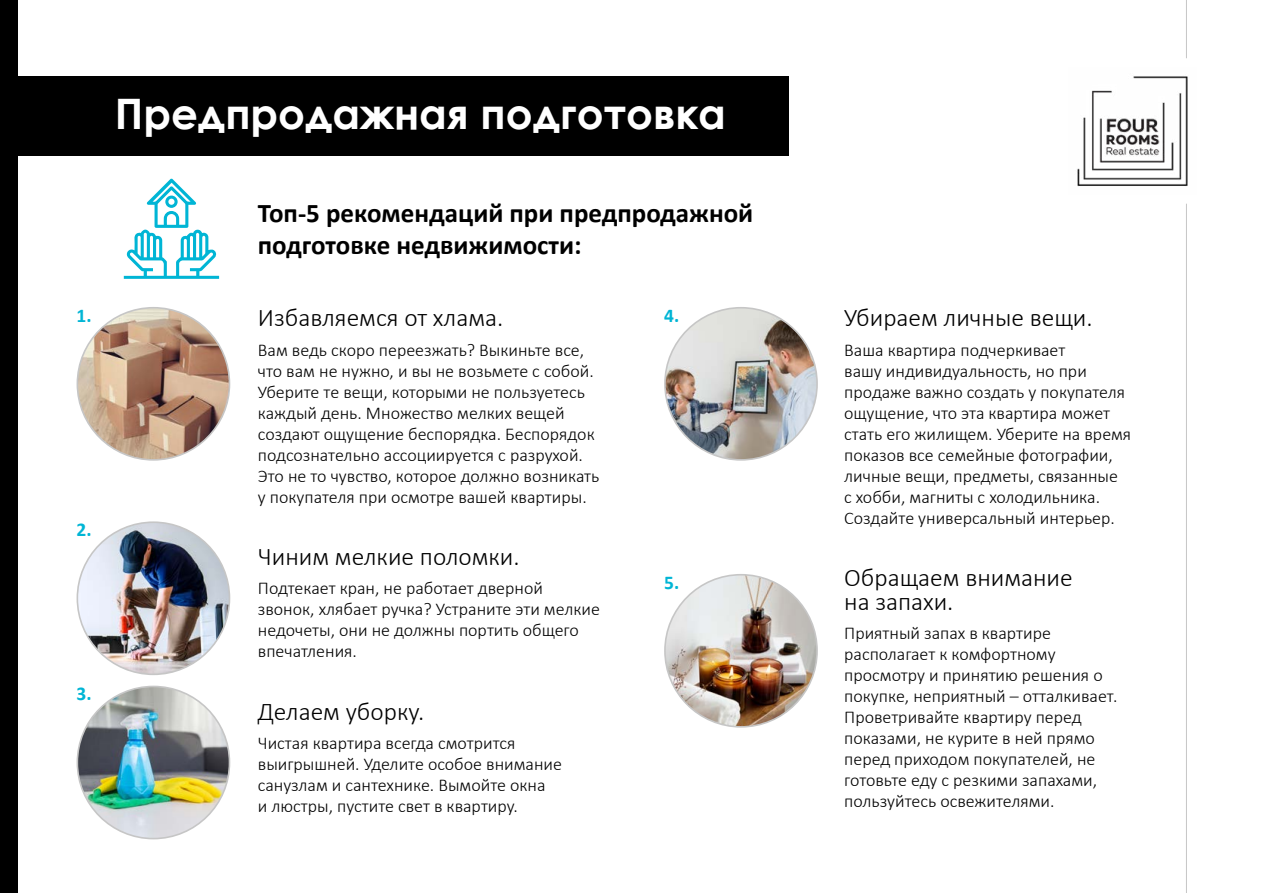
<style>
.page{position:relative;width:1263px;height:893px;background:#fff}
.page>*{position:absolute;margin:0;border:0;box-sizing:border-box;transform-origin:0 0}
.t1{font:700 42px "Century Gothic";color:#fff}
.t2{font:700 27px/32.4px "Calibri";color:#000}
.t3{font:300 25.5px/24px "Calibri";color:#000}
.t4{font:700 19.5px "Calibri";color:#00b5d5}
.t5{font:300 18px/21px "Calibri";color:#000}
</style>
<div class="page">
<hr style="left:1186px;top:204px;width:1px;height:689px;background:#c6c6c6">
<hr style="left:1186px;top:0;width:1px;height:58px;background:#c6c6c6">
<img style="left:1077px;top:76px;width:111px;height:111px">
<div style="left:0;top:77px;width:789px;height:79px;background:#000"></div>
<svg style="left:124px;top:178px;width:95px;height:101px"></svg>
<img style="left:77px;top:308px;width:152px;height:152px;border-radius:76px">
<img style="left:77px;top:522px;width:152px;height:152px;border-radius:76px">
<img style="left:77px;top:686px;width:152px;height:153px;border-radius:76px">
<img style="left:665px;top:308px;width:152px;height:152px;border-radius:76px">
<img style="left:665px;top:575px;width:152px;height:152px;border-radius:76px">
<div style="left:0;top:0;width:17px;height:893px;background:#000"></div>
<p class="t4" style="left:77px;top:301px;width:17px">1.</p>
<p class="t4" style="left:77px;top:516px;width:17px">2.</p>
<p class="t4" style="left:77px;top:680px;width:17px">3.</p>
<h1 class="t1" style="left:115px;top:82px;width:612px">Предпродажная подготовка</h1>
<h2 class="t2" style="left:258px;top:197px;width:497px">Топ-5 рекомендаций при предпродажной подготовке недвижимости:</h2>
<h3 class="t3" style="left:258px;top:305px;width:247px">Избавляемся от хлама.</h3>
<p class="t5" style="left:258px;top:339px;width:343px">Вам ведь скоро переезжать? Выкиньте все, что вам не нужно, и вы не возьмете с собой.<br>Уберите те вещи, которыми не пользуетесь каждый день. Множество мелких вещей создают ощущение беспорядка. Беспорядок подсознательно ассоциируется с разрухой.<br>Это не то чувство, которое должно возникать у покупателя при осмотре вашей квартиры.</p>
<h3 class="t3" style="left:258px;top:544px;width:263px">Чиним мелкие поломки.</h3>
<p class="t5" style="left:258px;top:578px;width:343px">Подтекает кран, не работает дверной звонок, хлябает ручка? Устраните эти мелкие недочеты, они не должны портить общего впечатления.</p>
<h3 class="t3" style="left:258px;top:699px;width:168px">Делаем уборку.</h3>
<p class="t5" style="left:258px;top:732px;width:306px">Чистая квартира всегда смотрится выигрышней. Уделите особое внимание санузлам и сантехнике. Вымойте окна<br>и люстры, пустите свет в квартиру.</p>
<p class="t4" style="left:664px;top:301px;width:17px">4.</p>
<p class="t4" style="left:664px;top:568px;width:17px">5.</p>
<h3 class="t3" style="left:844px;top:305px;width:250px">Убираем личные вещи.</h3>
<p class="t5" style="left:844px;top:339px;width:289px">Ваша квартира подчеркивает<br>вашу индивидуальность, но при продаже важно создать у покупателя ощущение, что эта квартира может стать его жилищем. Уберите на время показов все семейные фотографии, личные вещи, предметы, связанные<br>с хобби, магниты с холодильника.<br>Создайте универсальный интерьер.</p>
<h3 class="t3" style="left:844px;top:565px;width:230px">Обращаем внимание на запахи.</h3>
<p class="t5" style="left:844px;top:623px;width:275px">Приятный запах в квартире располагает к комфортному просмотру и принятию решения о покупке, неприятный – отталкивает.<br>Проветривайте квартиру перед показами, не курите в ней прямо перед приходом покупателей, не готовьте еду с резкими запахами, пользуйтесь освежителями.</p>
</div>
